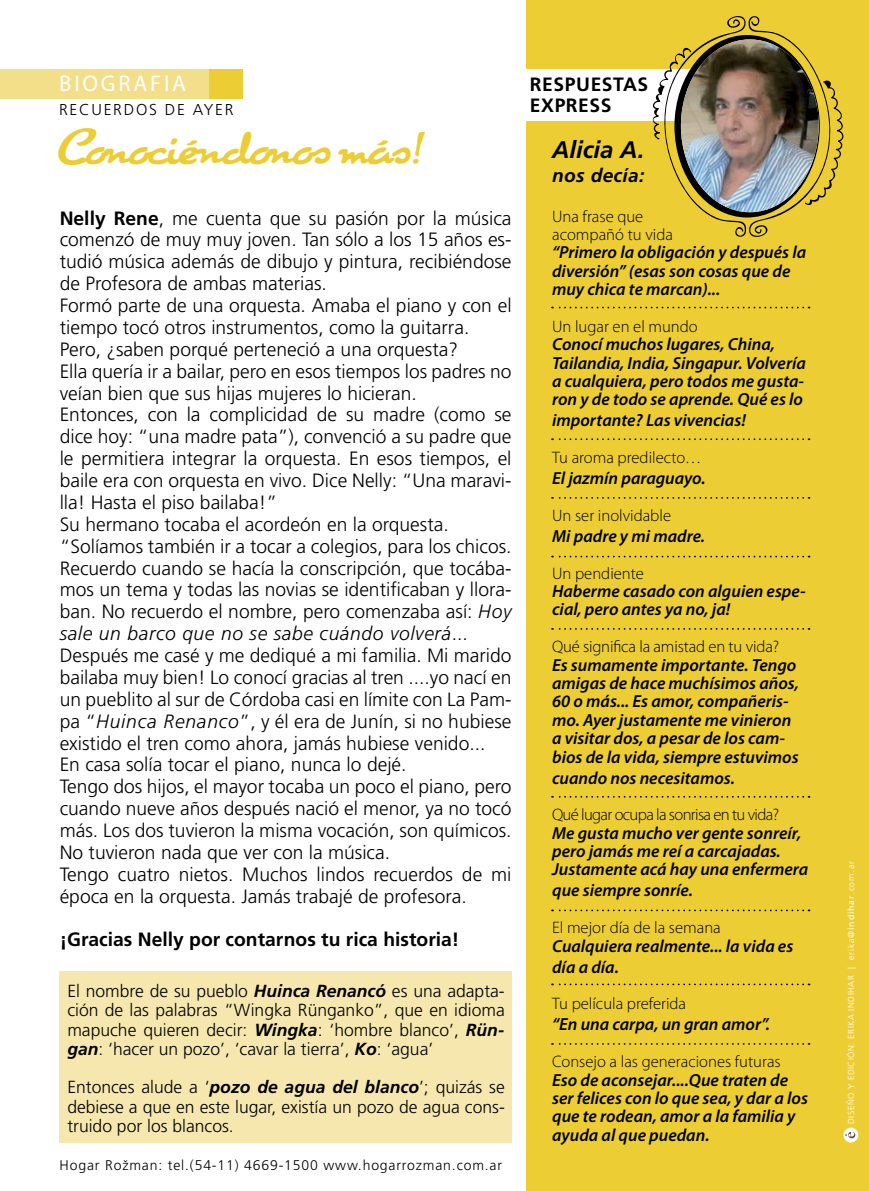
<style>
.page{position:relative;width:869px;height:1191px;background:#fff}
.page>*{position:absolute;margin:0;border:0;box-sizing:border-box;transform-origin:0 0}
.t1{font:43.75px "Cuisine";letter-spacing:-.02em;color:#eccd33}
.t2{font:italic 700 23.97px "Frutiger LT Std";color:#000}
.t3{font:22.75px "Myriad Pro";color:#fff}
.t4{font:300 19.25px/21.9px "Frutiger LT Std";color:#000}
.t5{font:700 19.25px "Frutiger LT Std";color:#000}
.t6{font:700 19.25px/21px "Frutiger LT Std";letter-spacing:.03em;color:#000}
.t7{font:italic 700 19.07px "Frutiger LT Std";letter-spacing:.02em;color:#000}
.t8{font:italic 600 17.5px/18.4px "Myriad Pro";color:#000}
.t9{font:300 17.5px/19.2px "Frutiger LT Std";color:#000;text-align:justify}
.t10{font:300 16.62px/18.4px "Myriad Pro";color:#000}
.t11{font:300 16.62px "Myriad Pro";letter-spacing:-.04em;color:#000}
.t12{font:300 15.75px "Frutiger LT Std";letter-spacing:.11em;color:#000}
.t13{font:300 14px "Frutiger LT Std";letter-spacing:.06em;color:#000}
.t14{font:300 8.75px "Frutiger LT Std";letter-spacing:.06em;color:#fff}
.s1{font-weight:700}
.s2{font-style:italic}
.s3{font-weight:700;font-style:italic}
.s4{font-weight:400}
</style>
<div class="page">
<div style="left:59px;top:971px;width:452px;height:171px;background:#f6e7af"></div>
<div style="left:526px;top:0;width:342px;height:1191px;background:#eccd33"></div>
<div style="left:496px;top:69px;width:206px;height:52px;background:#fff"></div>
<svg style="left:843px;top:1127px;width:14px;height:15px"></svg>
<svg style="left:844px;top:1131px;width:10px;height:7px"></svg>
<svg style="left:652px;top:16px;width:192px;height:221px"></svg>
<img style="left:680px;top:39px;width:138px;height:173px">
<svg style="left:551px;top:307px;width:248px;height:1px"></svg>
<svg style="left:551px;top:438px;width:248px;height:2px"></svg>
<svg style="left:551px;top:497px;width:248px;height:2px"></svg>
<svg style="left:551px;top:556px;width:248px;height:1px"></svg>
<svg style="left:551px;top:628px;width:248px;height:2px"></svg>
<svg style="left:551px;top:796px;width:248px;height:1px"></svg>
<svg style="left:551px;top:909px;width:248px;height:2px"></svg>
<svg style="left:551px;top:983px;width:248px;height:2px"></svg>
<svg style="left:551px;top:1043px;width:248px;height:1px"></svg>
<div style="left:0;top:69px;width:225px;height:30px;background:#f3de8a"></div>
<div style="left:209px;top:69px;width:33px;height:30px;background:#eccd33"></div>
<p class="t3" style="left:59px;top:70px;width:116px">BIOGRAFIA</p>
<h1 class="t1" style="left:59px;top:123px;width:365px">Conociéndonos más!</h1>
<p class="t12" style="left:59px;top:101px;width:22px">recue</p>
<p class="t12" style="left:113px;top:101px;width:22px">rdos</p>
<p class="t12" style="left:165px;top:101px;width:70px">de ayer</p>
<p class="t4" style="left:60px;top:207px;width:453px"><span class="s1">Nelly Rene</span>, me cuenta que su pasión por la música comenzó de muy muy joven. Tan sólo a los 15 años es&shy;tudió música además de dibujo y pintura, recibiéndose de Profesora de ambas materias.<br>Formó parte de una orquesta. Amaba el piano y con el tiempo tocó otros instrumentos, como la guitarra.<br>Pero, ¿saben porqué perteneció a una orquesta?<br>Ella quería ir a bailar, pero en esos tiempos los padres no veían bien que sus hijas mujeres lo hicieran.<br>Entonces, con la complicidad de su madre (como se dice hoy: “una madre pata”), convenció a su padre que le permitiera integrar la orquesta. En esos tiempos, el baile era con orquesta en vivo. Dice Nelly: “Una maravi&shy;lla! Hasta el piso bailaba!”<br>Su hermano tocaba el acordeón en la orquesta. “Solíamos también ir a tocar a colegios, para los chicos.<br>Recuerdo cuando se hacía la conscripción, que tocába&shy;mos un tema y todas las novias se identificaban y llora&shy;ban. No recuerdo el nombre, pero comenzaba así: <span class="s2">Hoy sale un barco que no se sabe cuándo volverá</span>...<br>Después me casé y me dediqué a mi familia. Mi marido bailaba muy bien! Lo conocí gracias al tren ....yo nací en un pueblito al sur de Córdoba casi en límite con La Pam&shy;pa “<span class="s2">Huinca Renanco</span>”, y él era de Junín, si no hubiese existido el tren como ahora, jamás hubiese venido...<br>En casa solía tocar el piano, nunca lo dejé.<br>Tengo dos hijos, el mayor tocaba un poco el piano, pero cuando nueve años después nació el menor, ya no tocó más. Los dos tuvieron la misma vocación, son químicos.<br>No tuvieron nada que ver con la música.<br>Tengo cuatro nietos. Muchos lindos recuerdos de mi época en la orquesta. Jamás trabajé de profesora.</p>
<p class="t5" style="left:60px;top:928px;width:401px">¡Gracias Nelly por contarnos tu rica historia!</p>
<p class="t9" style="left:67px;top:981px;width:439px">El nombre de su pueblo <span class="s3">Huinca Renancó</span> es una adapta&shy;ción de las palabras “Wingka Rünganko”, que en idioma mapuche quieren decir: <span class="s3">Wingka</span>: ‘hombre blanco’, <span class="s3">Rün&shy;gan</span>: ‘hacer un pozo’, ‘cavar la tierra’, <span class="s3">Ko</span>: ‘agua’</p>
<p class="t9" style="left:67px;top:1078px;width:439px">Entonces alude a ‘<span class="s3">pozo de agua del blanco</span>’; quizás se debiese a que en este lugar, existía un pozo de agua cons&shy;truido por los blancos.</p>
<p class="t13" style="left:60px;top:1157px;width:444px">Hogar Rožman: tel.(54-11) 4669-1500 www.hogarrozman.com.ar</p>
<p class="t6" style="left:529px;top:74px;width:120px">RESPUESTAS<br>EXPRESS</p>
<p class="t2" style="left:552px;top:135px;width:94px">Alicia A.</p>
<p class="t7" style="left:552px;top:164px;width:94px">nos decía:</p>
<p class="t10" style="left:552px;top:207px;width:122px">U na frase que acompañó tu vida</p>
<p class="t8" style="left:552px;top:244px;width:255px">“Primero la obligación y después la diversión” (esas son cosas que de muy chica te marcan)...</p>
<p class="t10" style="left:552px;top:317px;width:147px">U n lugar en el mundo</p>
<p class="t8" style="left:552px;top:335px;width:255px">Conocí muchos lugares, China, Tailandia, India, Singapur. Volvería a cualquiera, pero todos me gusta&shy;ron y de todo se aprende. Qué es lo</p>
<p class="t8" style="left:552px;top:412px;width:195px">importante? Las vivencias!</p>
<p class="t10" style="left:552px;top:448px;width:151px">Tu aroma predilecto…</p>
<p class="t8" style="left:552px;top:469px;width:155px">El jazmín paraguayo.</p>
<p class="t10" style="left:552px;top:506px;width:120px">U n ser inolvidable</p>
<p class="t8" style="left:552px;top:527px;width:154px">Mi padre y mi madre.</p>
<p class="t10" style="left:552px;top:564px;width:93px">U n pendiente</p>
<p class="t8" style="left:552px;top:582px;width:255px">Haberme casado con alguien espe&shy;cial, pero antes ya no, ja!</p>
<p class="t10" style="left:552px;top:637px;width:228px">Qué significa la amistad en tu vida?</p>
<p class="t8" style="left:552px;top:656px;width:248px">Es sumamente importante. Tengo amigas de hace muchísimos años,<br>60 o más... Es amor, compañeris&shy;mo. Ayer justamente me vinieron a visitar dos, a pesar de los cam&shy;bios de la vida, siempre estuvimos</p>
<p class="t8" style="left:552px;top:769px;width:184px">cuando nos necesitamos.</p>
<p class="t11" style="left:552px;top:804px;width:228px">Qué lugar ocupa la sonrisa en tu vida?</p>
<p class="t8" style="left:552px;top:824px;width:257px">Me gusta mucho ver gente sonreír, pero jamás me reí a carcajadas.<br>Justamente acá hay una enfermera</p>
<p class="t8" style="left:552px;top:881px;width:142px">que siempre sonríe.</p>
<p class="t10" style="left:552px;top:918px;width:170px">El mejor día de la semana</p>
<p class="t8" style="left:552px;top:935px;width:242px;line-height:21px">Cualquiera realmente... la vida es día a día.</p>
<p class="t10" style="left:552px;top:994px;width:135px">Tu película preferida</p>
<p class="t8" style="left:552px;top:1015px;width:219px">“En una carpa, un gran amor”.</p>
<p class="t10" style="left:552px;top:1052px;width:230px">Consejo a las generaciones futuras</p>
<p class="t8" style="left:552px;top:1070px;width:257px">Eso de aconsejar....Que traten de ser felices con lo que sea, y dar a los que te rodean, amor a la familia y ayuda al que puedan.</p>
<p class="t14" style="left:845px;top:1124px;width:264px;rotate:-90deg">Diseño y Edición: Erika Indihar | erika@<span class="s4">indihar</span>.com.ar</p>
</div>
